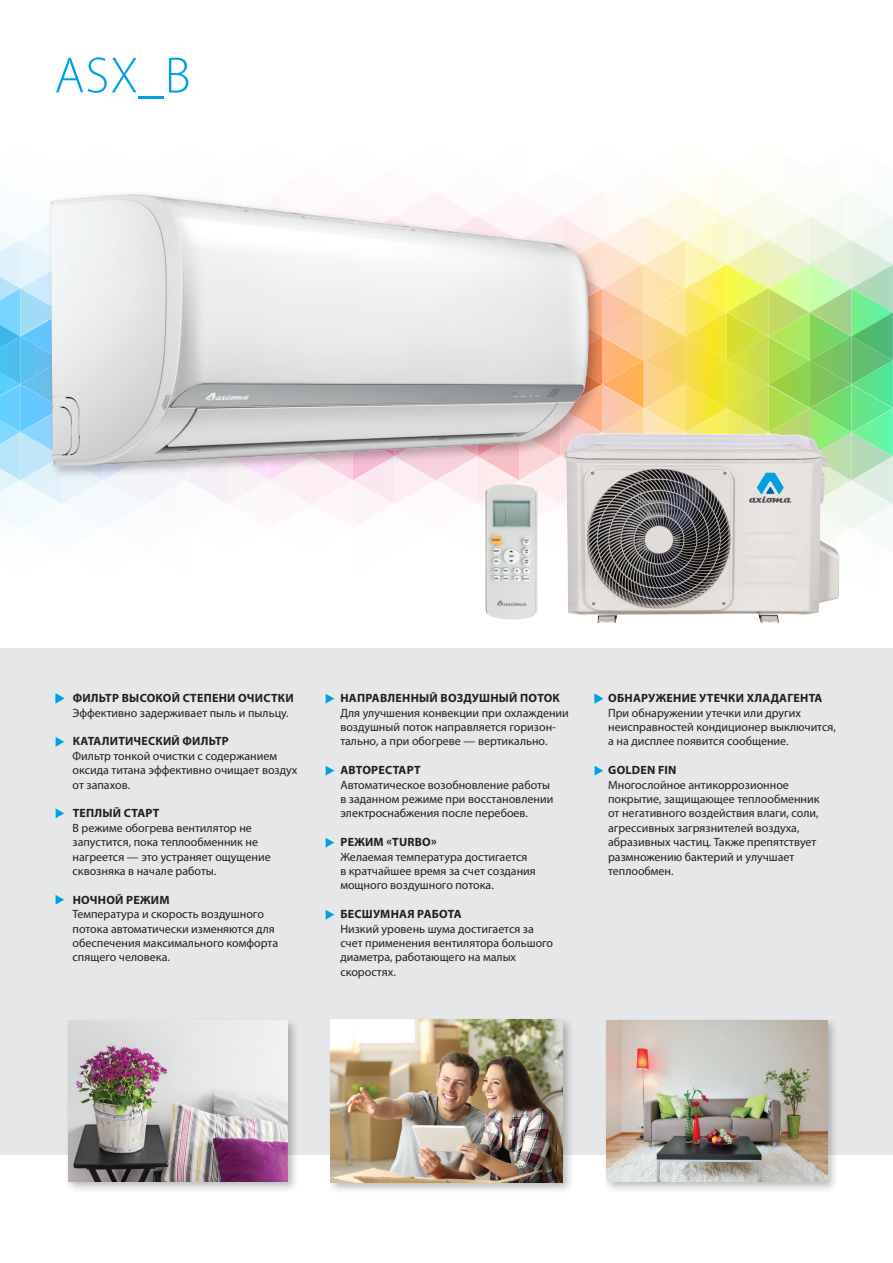
<style>
.page{position:relative;width:893px;height:1263px;background:#fff}
.page>*{position:absolute;margin:0;border:0;box-sizing:border-box;transform-origin:0 0}
.t1{font:300 51.15px "Myriad Pro";color:#00a1e3}
.t2{font:12px/14.4px "Myriad Pro";color:#231f20}
.t3{font:700 12px "Myriad Pro";letter-spacing:.02em;color:#231f20}
.s1{font-weight:700}
</style>
<div class="page">
<svg style="left:0;top:169px;width:893px;height:400px"></svg>
<img style="left:564px;top:433px;width:275px;height:191px">
<div style="left:46px;top:190px;width:556px;height:290px;background:#231f20;opacity:.3"></div>
<img style="left:51px;top:194px;width:110px;height:272px">
<img style="left:484px;top:484px;width:54px;height:136px">
<div style="left:0;top:648px;width:893px;height:506px;background:#e6e7e9"></div>
<svg style="left:56px;top:737px;width:8px;height:10px"></svg>
<svg style="left:56px;top:808px;width:8px;height:10px"></svg>
<svg style="left:56px;top:895px;width:8px;height:10px"></svg>
<svg style="left:326px;top:694px;width:8px;height:9px"></svg>
<svg style="left:56px;top:693px;width:8px;height:10px"></svg>
<svg style="left:326px;top:766px;width:8px;height:9px"></svg>
<svg style="left:326px;top:838px;width:8px;height:9px"></svg>
<svg style="left:326px;top:910px;width:8px;height:9px"></svg>
<svg style="left:595px;top:694px;width:8px;height:9px"></svg>
<svg style="left:595px;top:766px;width:8px;height:9px"></svg>
<div style="left:327px;top:1016px;width:247px;height:178px;background:#231f20;opacity:.3"></div>
<img style="left:331px;top:1020px;width:231px;height:162px">
<div style="left:64px;top:1016px;width:235px;height:177px;background:#231f20;opacity:.3"></div>
<img style="left:68px;top:1020px;width:220px;height:162px">
<div style="left:603px;top:1016px;width:236px;height:177px;background:#231f20;opacity:.3"></div>
<img style="left:606px;top:1020px;width:221px;height:162px">
<p class="t1" style="left:55px;top:45px;width:138px">ASX_B</p>
<p class="t3" style="left:73px;top:690px;width:222px">ФИЛЬТР ВЫСОКОЙ СТЕПЕНИ ОЧИСТКИ</p>
<p class="t2" style="left:73px;top:705px;width:218px">Эффективно задерживает пыль и пыльцу.</p>
<p class="t3" style="left:73px;top:733px;width:158px">КАТАЛИТИЧЕСКИЙ ФИЛЬТР</p>
<p class="t2" style="left:73px;top:748px;width:226px">Фильтр тонкой очистки с содержанием оксида титана эффективно очищает воздух от запахов.</p>
<p class="t3" style="left:73px;top:805px;width:88px">ТЕПЛЫЙ СТАРТ</p>
<p class="t2" style="left:73px;top:820px;width:200px">В режиме обогрева вентилятор не запустится, пока теплообменник не нагреется — это устраняет ощущение сквозняка в начале работы.</p>
<p class="t3" style="left:73px;top:892px;width:98px">НОЧНОЙ РЕЖИМ</p>
<p class="t2" style="left:73px;top:907px;width:207px">Температура и скорость воздушного потока автоматически изменяются для обеспечения максимального комфорта спящего человека.</p>
<p class="t3" style="left:340px;top:690px;width:221px">НАПРАВЛЕННЫЙ ВОЗДУШНЫЙ ПОТОК</p>
<p class="t2" style="left:340px;top:705px;width:230px">Для улучшения конвекции при охлаждении воздушный поток направляется горизон&shy;тально, а при обогреве — вертикально.</p>
<p class="t3" style="left:340px;top:762px;width:82px">АВТОРЕСТАРТ</p>
<p class="t2" style="left:340px;top:777px;width:214px">Автоматическое возобновление работы в заданном режиме при восстановлении электроснабжения после перебоев.</p>
<p class="t3" style="left:340px;top:834px;width:98px">РЕЖИМ «TURBO»</p>
<p class="t2" style="left:340px;top:849px;width:197px">Желаемая температура достигается в кратчайшее время за счет создания мощного воздушного потока.</p>
<p class="t3" style="left:340px;top:906px;width:123px">БЕСШУМНАЯ РАБОТА</p>
<p class="t2" style="left:340px;top:921px;width:214px">Низкий уровень шума достигается за счет применения вентилятора большого диаметра, работающего на малых скоростях.</p>
<p class="t3" style="left:608px;top:690px;width:216px">ОБНАРУЖЕНИЕ УТЕЧКИ ХЛАДАГЕНТА</p>
<p class="t2" style="left:608px;top:705px;width:229px">При обнаружении утечки или других неисправностей кондиционер выключится, а на дисплее появится сообщение.</p>
<p class="t2" style="left:608px;top:763px;width:213px"><span class="s1">GOLDEN FIN<br></span>Многослойное антикоррозионное покрытие, защищающее теплообменник от негативного воздействия влаги, соли, агрессивных загрязнителей воздуха, абразивных частиц. Также препятствует размножению бактерий и улучшает теплообмен.</p>
</div>
